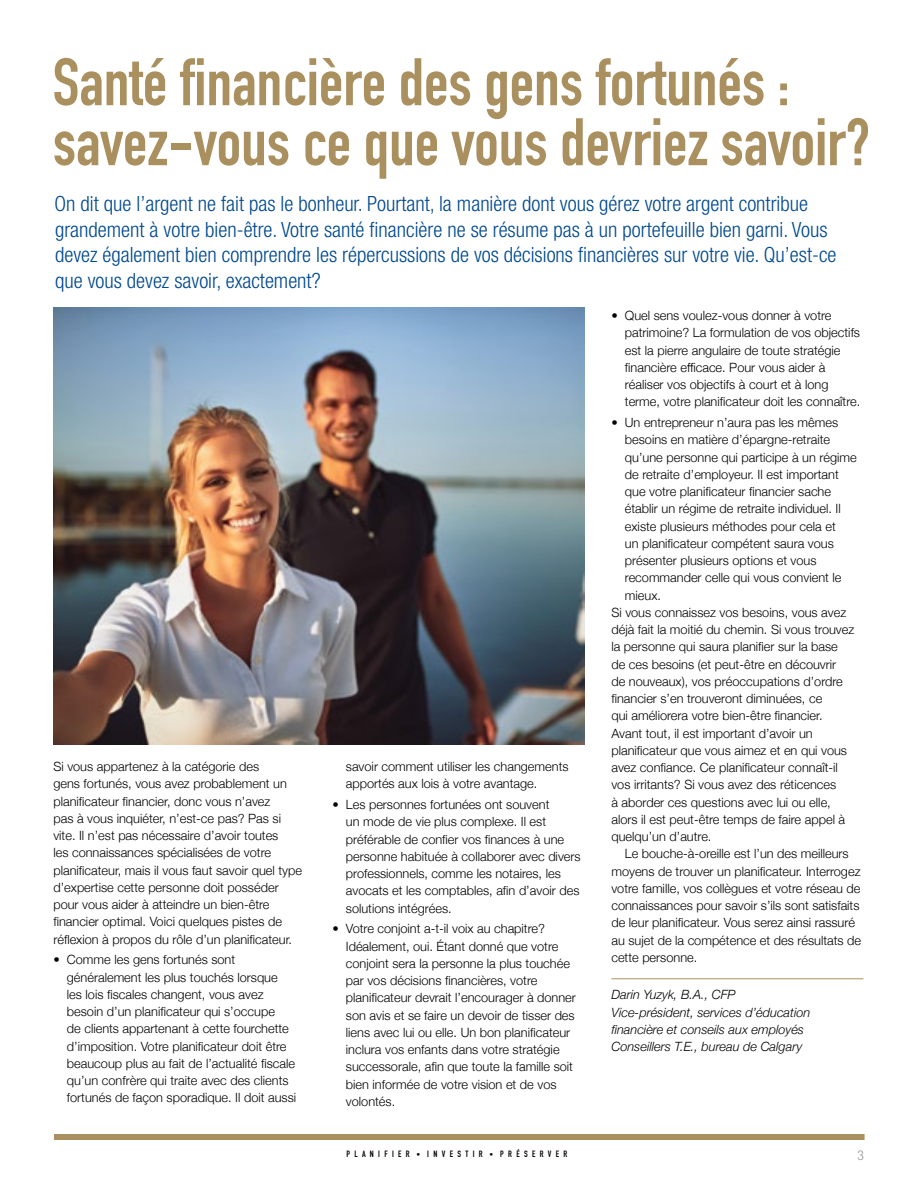
<style>
.page{position:relative;width:918px;height:1188px;background:#fff}
.page>*{position:absolute;margin:0;border:0;box-sizing:border-box;transform-origin:0 0}
.t1{font:66px/60px "DIN Engschrift";color:#aa905f}
.t2{font:300 condensed 21px/25.5px "Helvetica Neue";color:#004990}
.t3{font:300 condensed 13.5px "Helvetica Neue";color:#939598}
.t4{font:300 12.75px/17.2px "Helvetica Neue";color:#000}
.t5{font:italic 300 12.75px/17.2px "Helvetica Neue";color:#000}
.t6{font:9px "DIN Engschrift";letter-spacing:.48em;color:#000}
.s1{font-size:7.5px}
</style>
<div class="page">
<div style="left:54px;top:1134px;width:811px;height:6px;background:#aa905f"></div>
<hr style="left:611px;top:979px;width:252px;height:1px;background:#aa905f">
<img style="left:53px;top:308px;width:531px;height:437px">
<h1 class="t1" style="left:53px;top:52px;width:819px">Santé financière des gens fortunés : savez-vous ce que vous devriez savoir?</h1>
<p class="t2" style="left:55px;top:191px;width:784px">On dit que l’argent ne fait pas le bonheur. Pourtant, la manière dont vous gérez votre argent contribue grandement à votre bien-être. Votre santé financière ne se résume pas à un portefeuille bien garni. Vous devez également bien comprendre les répercussions de vos décisions financières sur votre vie. Qu’est-ce que vous devez savoir, exactement?</p>
<p class="t4" style="left:53px;top:757px;width:250px">Si vous appartenez à la catégorie des<br>gens fortunés, vous avez probablement un planificateur financier, donc vous n’avez<br>pas à vous inquiéter, n’est-ce pas? Pas si vite. Il n’est pas nécessaire d’avoir toutes<br>les connaissances spécialisées de votre planificateur, mais il vous faut savoir quel type d’expertise cette personne doit posséder pour vous aider à atteindre un bien-être financier optimal. Voici quelques pistes de réflexion à propos du rôle d’un planificateur.</p>
<p class="t4" style="left:67px;top:950px;width:231px;text-indent:-14px">• Comme les gens fortunés sont généralement les plus touchés lorsque<br>les lois fiscales changent, vous avez besoin d’un planificateur qui s’occupe<br>de clients appartenant à cette fourchette d’imposition. Votre planificateur doit être beaucoup plus au fait de l’actualité fiscale qu’un confrère qui traite avec des clients fortunés de façon sporadique. Il doit aussi</p>
<p class="t4" style="left:346px;top:757px;width:224px">savoir comment utiliser les changements apportés aux lois à votre avantage.</p>
<p class="t4" style="left:346px;top:795px;width:236px;text-indent:-14px">• Les personnes fortunées ont souvent<br>un mode de vie plus complexe. Il est préférable de confier vos finances à une personne habituée à collaborer avec divers professionnels, comme les notaires, les avocats et les comptables, afin d’avoir des solutions intégrées.</p>
<p class="t4" style="left:346px;top:919px;width:232px;text-indent:-14px">• Votre conjoint a-t-il voix au chapitre?<br>Idéalement, oui. Étant donné que votre conjoint sera la personne la plus touchée par vos décisions financières, votre planificateur devrait l’encourager à donner son avis et se faire un devoir de tisser des liens avec lui ou elle. Un bon planificateur inclura vos enfants dans votre stratégie successorale, afin que toute la famille soit bien informée de votre vision et de vos volontés.</p>
<p class="t4" style="left:625px;top:306px;width:237px;text-indent:-14px">• Quel sens voulez-vous donner à votre patrimoine? La formulation de vos objectifs est la pierre angulaire de toute stratégie financière efficace. Pour vous aider à réaliser vos objectifs à court et à long terme, votre planificateur doit les connaître.</p>
<p class="t4" style="left:611px;top:413px;width:228px">• Un entrepreneur n’aura pas les mêmes</p>
<p class="t4" style="left:625px;top:430px;width:207px">besoins en matière d’épargne-retraite</p>
<p class="t4" style="left:625px;top:448px;width:233px">qu’une personne qui participe à un régime</p>
<p class="t4" style="left:625px;top:465px;width:215px">de retraite d’employeur. Il est important</p>
<p class="t4" style="left:625px;top:482px;width:208px">que votre planificateur financier sache</p>
<p class="t4" style="left:625px;top:499px;width:217px">établir un régime de retraite individuel. Il</p>
<p class="t4" style="left:625px;top:517px;width:212px">existe plusieurs méthodes pour cela et</p>
<p class="t4" style="left:625px;top:534px;width:210px">un planificateur compétent saura vous</p>
<p class="t4" style="left:625px;top:551px;width:193px">présenter plusieurs options et vous</p>
<p class="t4" style="left:625px;top:568px;width:218px">recommander celle qui vous convient le</p>
<p class="t4" style="left:625px;top:586px;width:38px">mieux.</p>
<p class="t4" style="left:611px;top:603px;width:236px">Si vous connaissez vos besoins, vous avez</p>
<p class="t4" style="left:611px;top:620px;width:245px">déjà fait la moitié du chemin. Si vous trouvez</p>
<p class="t4" style="left:611px;top:637px;width:228px">la personne qui saura planifier sur la base</p>
<p class="t4" style="left:611px;top:655px;width:226px">de ces besoins (et peut-être en découvrir</p>
<p class="t4" style="left:611px;top:672px;width:233px">de nouveaux), vos préoccupations d’ordre</p>
<p class="t4" style="left:611px;top:689px;width:212px">financier s’en trouveront diminuées, ce</p>
<p class="t4" style="left:611px;top:706px;width:213px">qui améliorera votre bien-être financier.</p>
<p class="t4" style="left:611px;top:724px;width:203px">Avant tout, il est important d’avoir un</p>
<p class="t4" style="left:611px;top:741px;width:237px">planificateur que vous aimez et en qui vous</p>
<p class="t4" style="left:611px;top:758px;width:228px">avez confiance. Ce planificateur connaît-il</p>
<p class="t4" style="left:611px;top:775px;width:226px">vos irritants? Si vous avez des réticences</p>
<p class="t4" style="left:611px;top:793px;width:221px">à aborder ces questions avec lui ou elle,</p>
<p class="t4" style="left:611px;top:810px;width:235px">alors il est peut-être temps de faire appel à</p>
<p class="t4" style="left:611px;top:827px;width:102px">quelqu’un d’autre.</p>
<p class="t4" style="left:625px;top:844px;width:225px">Le bouche-à-oreille est l’un des meilleurs</p>
<p class="t4" style="left:611px;top:862px;width:251px">moyens de trouver un planificateur. Interrogez</p>
<p class="t4" style="left:611px;top:879px;width:250px">votre famille, vos collègues et votre réseau de</p>
<p class="t4" style="left:611px;top:896px;width:250px">connaissances pour savoir s’ils sont satisfaits</p>
<p class="t4" style="left:611px;top:913px;width:245px">de leur planificateur. Vous serez ainsi rassuré</p>
<p class="t4" style="left:611px;top:931px;width:251px">au sujet de la compétence et des résultats de</p>
<p class="t4" style="left:611px;top:948px;width:87px">cette personne.</p>
<p class="t5" style="left:611px;top:985px;width:200px">Darin Yuzyk, B.A., CFP Vice-président, services d’éducation financière et conseils aux employés Conseillers T.E., bureau de Calgary</p>
<p class="t6" style="left:346px;top:1148px;width:222px">PLANIFIER <span class="s1">•</span> INVESTIR <span class="s1">•</span> PRÉSERVER</p>
<p class="t3" style="left:858px;top:1147px;width:8px">3</p>
</div>
